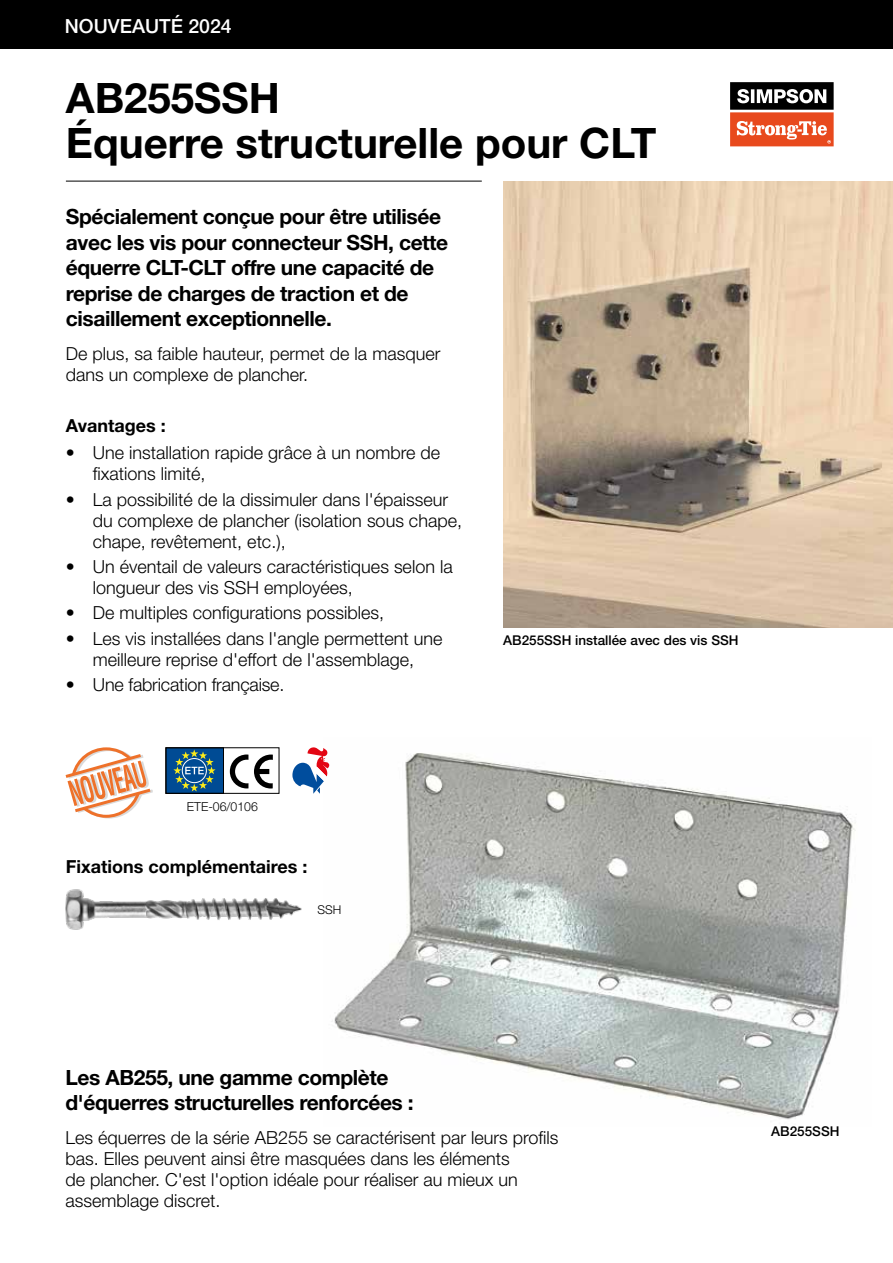
<style>
.page{position:relative;width:893px;height:1263px;background:#fff}
.page>*{position:absolute;margin:0;border:0;box-sizing:border-box;transform-origin:0 0}
.t1{font:700 42px/45px "Helvetica Neue LT Std";color:#000}
.t2{font:700 21px/25.5px "Helvetica Neue LT Std";letter-spacing:-.02em;color:#000}
.t3{font:500 19.5px "Helvetica Neue LT Std";color:#fff}
.t4{font:300 18px/21px "Helvetica Neue LT Std";color:#000}
.t5{font:700 18px "Helvetica Neue LT Std";color:#000}
.t6{font:500 13.5px "Helvetica Neue LT Std";color:#000}
.t7{font:300 12.45px "Helvetica Neue LT Std";color:#000}
.t8{font:300 12.15px "Helvetica Neue LT Std";color:#000}
</style>
<div class="page">
<div style="left:0;top:0;width:893px;height:49px;background:#000"></div>
<svg style="left:730px;top:82px;width:104px;height:64px"></svg>
<img style="left:329px;top:753px;width:527px;height:367px">
<hr style="left:66px;top:181px;width:416px;height:1px;background:#000">
<svg style="left:66px;top:747px;width:87px;height:71px"></svg>
<div style="left:166px;top:748px;width:57px;height:45px;background:#004b94"></div>
<div style="left:166px;top:747px;width:58px;height:47px;border:1px solid #000"></div>
<div style="left:165px;top:747px;width:114px;height:47px;border:1px solid #000"></div>
<svg style="left:173px;top:749px;width:43px;height:42px"></svg>
<div style="left:182px;top:758px;width:25px;height:25px;border:1px solid #fff;border-radius:50%"></div>
<svg style="left:254px;top:754px;width:19px;height:34px"></svg>
<svg style="left:230px;top:754px;width:18px;height:34px"></svg>
<img style="left:503px;top:181px;width:390px;height:446px">
<svg style="left:292px;top:747px;width:37px;height:47px"></svg>
<img style="left:66px;top:889px;width:236px;height:41px">
<p class="t3" style="left:65px;top:14px;width:168px">NOUVEAUTÉ 2024</p>
<h1 class="t1" style="left:66px;top:75px;width:592px">AB255SSH<br>Équerre structurelle pour CLT</h1>
<p class="t2" style="left:66px;top:204px;width:384px">Spécialement conçue pour être utilisée avec les vis pour connecteur SSH, cette équerre CLT-CLT offre une capacité de reprise de charges de traction et de cisaillement exceptionnelle.</p>
<p class="t4" style="left:66px;top:343px;width:376px">De plus, sa faible hauteur, permet de la masquer dans un complexe de plancher.</p>
<p class="t5" style="left:66px;top:414px;width:102px">Avantages :</p>
<p class="t4" style="left:93px;top:442px;width:349px;text-indent:-27px">• Une installation rapide grâce à un nombre de fixations limité,</p>
<p class="t4" style="left:93px;top:488px;width:371px;text-indent:-27px">• La possibilité de la dissimuler dans l'épaisseur du complexe de plancher (isolation sous chape, chape, revêtement, etc.),</p>
<p class="t4" style="left:93px;top:556px;width:361px;text-indent:-27px">• Un éventail de valeurs caractéristiques selon la longueur des vis SSH employées,</p>
<p class="t4" style="left:66px;top:602px;width:320px">• De multiples configurations possibles,</p>
<p class="t4" style="left:66px;top:627px;width:378px;text-align:center">• Les vis installées dans l'angle permettent une meilleure reprise d'effort de l'assemblage,</p>
<p class="t4" style="left:66px;top:673px;width:220px">• Une fabrication française.</p>
<p class="t7" style="left:187px;top:798px;width:73px">ETE-06/0106</p>
<p class="t5" style="left:66px;top:855px;width:243px">Fixations complémentaires :</p>
<p class="t8" style="left:317px;top:902px;width:25px">SSH</p>
<p class="t6" style="left:503px;top:632px;width:237px">AB255SSH installée avec des vis SSH</p>
<p class="t2" style="left:66px;top:1064px;width:350px">Les AB255, une gamme complète d'équerres structurelles renforcées :</p>
<p class="t4" style="left:66px;top:1126px;width:494px">Les équerres de la série AB255 se caractérisent par leurs profils bas. Elles peuvent ainsi être masquées dans les éléments<br>de plancher. C'est l'option idéale pour réaliser au mieux un assemblage discret.</p>
<p class="t6" style="left:771px;top:1123px;width:70px">AB255SSH</p>
</div>
